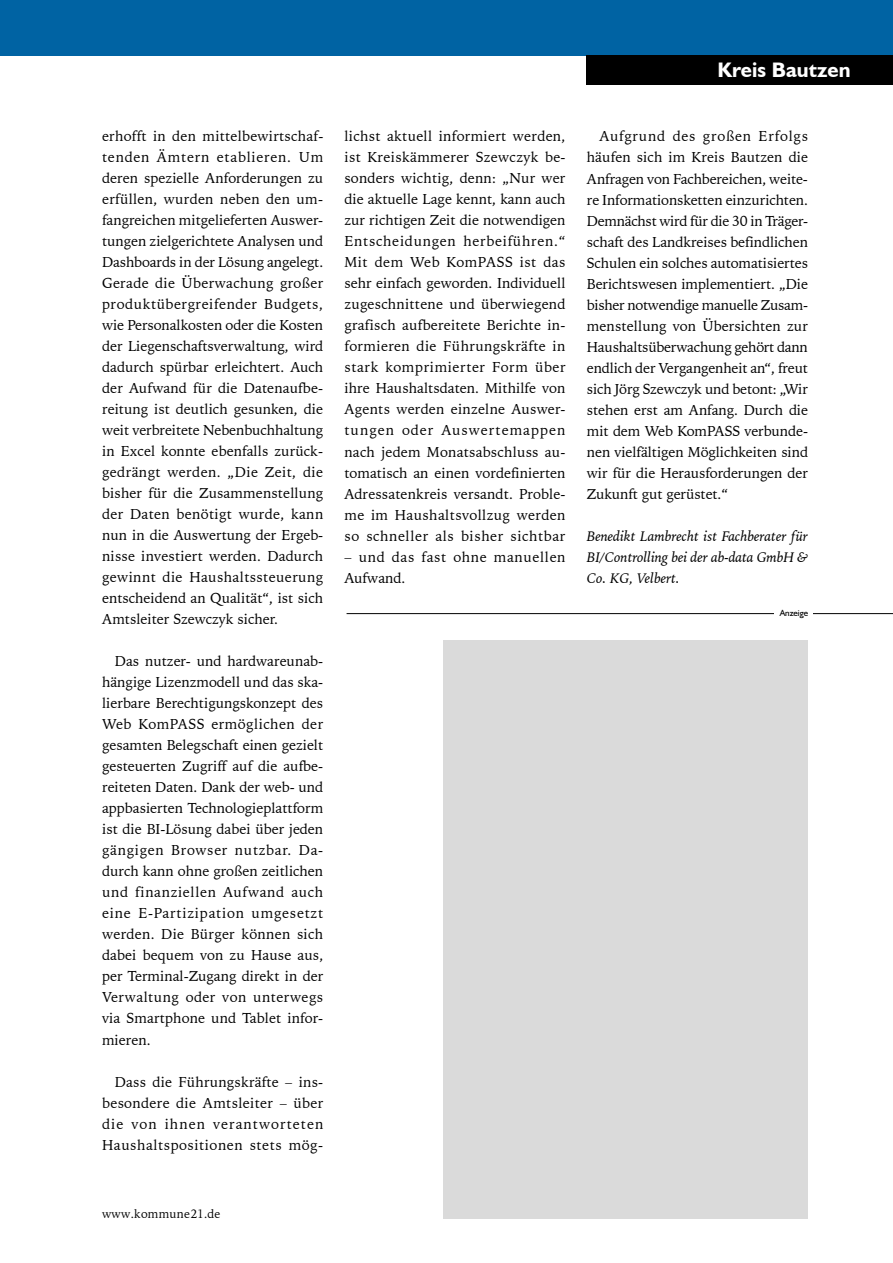
<style>
.page{position:relative;width:893px;height:1263px;background:#fff}
.page>*{position:absolute;margin:0;border:0;box-sizing:border-box;transform-origin:0 0}
.t1{font:700 21px "Humanist 521 BT";color:#fff}
.t2{font:14.25px/21px "Iowan Old Style BT";letter-spacing:.015em;color:#000;text-align:justify}
.t3{font:italic 14.25px/21px "Iowan Old Style BT";letter-spacing:-.005em;color:#000;text-align:justify}
.t4{font:14.25px/21px "Iowan Old Style BT";letter-spacing:.045em;color:#000}
.t5{font:12px "Iowan Old Style BT";letter-spacing:.02em;color:#000}
.t6{font:9px "Humanist 521 BT";letter-spacing:-.005em;color:#000}
</style>
<div class="page">
<div style="left:0;top:0;width:893px;height:55px;background:#0063a3"></div>
<div style="left:587px;top:55px;width:306px;height:30px;background:#000"></div>
<hr style="left:347px;top:613px;width:546px;height:1px;background:#000">
<div style="left:775px;top:609px;width:38px;height:12px;background:#fff"></div>
<div style="left:443px;top:640px;width:365px;height:578px;background:#dadada"></div>
<h1 class="t1" style="left:717px;top:57px;width:135px">Kreis Bautzen</h1>
<p class="t2" style="left:102px;top:126px;width:223px">erhofft in den mittelbewirtschaf&shy;tenden Ämtern etablieren. Um deren spezielle Anforderungen zu erfüllen, wurden neben den um&shy;fangreichen mitgelieferten Auswer&shy;tungen zielgerichtete Analysen und Dashboards in der Lösung angelegt.<br>Gerade die Überwachung großer produktübergreifender Budgets, wie Personalkosten oder die Kosten der Liegenschaftsverwaltung, wird dadurch spürbar erleichtert. Auch der Aufwand für die Datenaufbe&shy;reitung ist deutlich gesunken, die weit verbreitete Nebenbuchhaltung in Excel konnte ebenfalls zurück&shy;gedrängt werden. „Die Zeit, die bisher für die Zusammenstellung der Daten benötigt wurde, kann nun in die Auswertung der Ergeb&shy;nisse investiert werden. Dadurch gewinnt die Haushaltssteuerung entscheidend an Qualität“, ist sich Amtsleiter Szewczyk sicher.</p>
<p class="t2" style="left:102px;top:651px;width:223px;text-indent:13px">Das nutzer- und hardwareunab&shy;hängige Lizenzmodell und das ska&shy;lierbare Berechtigungskonzept des Web KomPASS ermöglichen der gesamten Belegschaft einen gezielt gesteuerten Zugriff auf die aufbe&shy;reiteten Daten. Dank der web- und appbasierten Technologieplattform ist die BI-Lösung dabei über jeden gängigen Browser nutzbar. Da&shy;durch kann ohne großen zeitlichen und finanziellen Aufwand auch eine E-Partizipation umgesetzt werden. Die Bürger können sich dabei bequem von zu Hause aus, per Terminal-Zugang direkt in der Verwaltung oder von unterwegs via Smartphone und Tablet infor&shy;mieren.</p>
<p class="t2" style="left:102px;top:1071px;width:223px;text-indent:13px">Dass die Führungskräfte – ins&shy;besondere die Amtsleiter – über die von ihnen verantworteten Haushaltspositionen stets mög-</p>
<p class="t2" style="left:344px;top:126px;width:223px">lichst aktuell informiert werden, ist Kreiskämmerer Szewczyk be&shy;sonders wichtig, denn: „Nur wer die aktuelle Lage kennt, kann auch zur richtigen Zeit die notwendigen Entscheidungen herbeiführen.“ Mit dem Web KomPASS ist das sehr einfach geworden. Individuell zugeschnittene und überwiegend grafisch aufbereitete Berichte in&shy;formieren die Führungskräfte in stark komprimierter Form über ihre Haushaltsdaten. Mithilfe von Agents werden einzelne Auswer&shy;tungen oder Auswertemappen nach jedem Monatsabschluss au&shy;tomatisch an einen vordefinierten Adressatenkreis versandt. Proble&shy;me im Haushaltsvollzug werden so schneller als bisher sichtbar</p>
<p class="t4" style="left:344px;top:546px;width:223px">– und das fast ohne manuellen<br>Aufwand.</p>
<p class="t2" style="left:587px;top:126px;width:223px;text-indent:13px">Aufgrund des großen Erfolgs häufen sich im Kreis Bautzen die Anfragen von Fachbereichen, weite&shy;re Informationsketten einzurichten.<br>Demnächst wird für die 30 in Träger&shy;schaft des Landkreises befindlichen Schulen ein solches automatisiertes Berichtswesen implementiert. „Die bisher notwendige manuelle Zusam&shy;menstellung von Übersichten zur Haushaltsüberwachung gehört dann endlich der Vergangenheit an“, freut sich Jörg Szewczyk und betont: „Wir stehen erst am Anfang. Durch die mit dem Web KomPASS verbunde&shy;nen vielfältigen Möglichkeiten sind wir für die Herausforderungen der Zukunft gut gerüstet.“</p>
<p class="t3" style="left:587px;top:525px;width:223px">Benedikt Lambrecht ist Fachberater für BI/Controlling bei der ab-data GmbH &amp; Co. KG, Velbert.</p>
<p class="t6" style="left:780px;top:607px;width:30px">Anzeige</p>
<p class="t5" style="left:102px;top:1206px;width:120px">www.kommune21.de</p>
</div>
